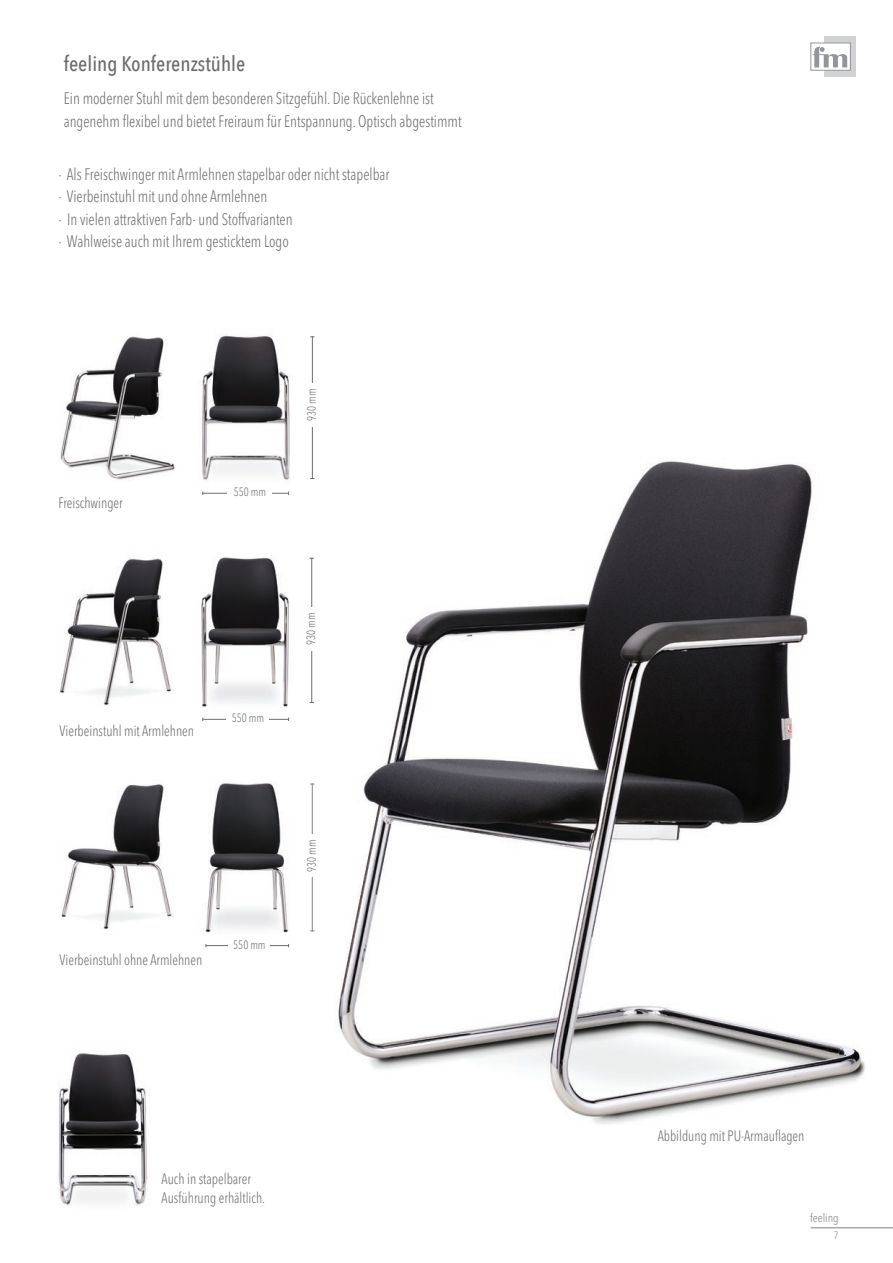
<style>
.page{position:relative;width:893px;height:1263px;background:#fff}
.page>*{position:absolute;margin:0;border:0;box-sizing:border-box;transform-origin:0 0}
.t1{font:500 21px "Avenir Next Condensed";color:#6c6d70}
.t2{font:300 condensed 16.5px "Avenir Next LT Pro";color:#6c6d70;scale:.91 1}
.t3{font:300 condensed 15px "Avenir Next LT Pro";color:#6c6d70;scale:.91 1}
.t4{font:300 condensed 12px "Avenir Next LT Pro";color:#6c6d70;scale:.91 1}
.t5{font:300 condensed 12px "Avenir Next LT Pro";color:#808285}
.t6{font:300 condensed 10.5px "Avenir Next LT Pro";color:#808285}
</style>
<div class="page">
<img style="left:313px;top:461px;width:552px;height:663px">
<img style="left:58px;top:1052px;width:89px;height:154px">
<img style="left:201px;top:557px;width:88px;height:150px">
<img style="left:60px;top:558px;width:112px;height:147px">
<img style="left:202px;top:335px;width:88px;height:146px">
<img style="left:60px;top:336px;width:115px;height:144px">
<hr style="left:203px;top:493px;width:86px;height:1px;background:#6c6d70">
<img style="left:205px;top:782px;width:84px;height:151px">
<img style="left:61px;top:784px;width:111px;height:146px">
<div style="left:227px;top:487px;width:45px;height:16px;background:#fff"></div>
<hr style="left:312px;top:337px;width:1px;height:142px;background:#6c6d70">
<div style="left:307px;top:383px;width:15px;height:43px;background:#fff"></div>
<div style="left:302px;top:603px;width:27px;height:57px;background:#fff"></div>
<div style="left:302px;top:827px;width:27px;height:57px;background:#fff"></div>
<hr style="left:203px;top:719px;width:86px;height:1px;background:#6c6d70">
<div style="left:227px;top:713px;width:42px;height:16px;background:#fff"></div>
<hr style="left:311px;top:558px;width:1px;height:144px;background:#6c6d70">
<div style="left:306px;top:607px;width:15px;height:43px;background:#fff"></div>
<hr style="left:206px;top:945px;width:83px;height:1px;background:#6c6d70">
<div style="left:228px;top:940px;width:42px;height:16px;background:#fff"></div>
<hr style="left:312px;top:784px;width:1px;height:147px;background:#808285">
<div style="left:307px;top:834px;width:15px;height:42px;background:#fff"></div>
<hr style="left:811px;top:1227px;width:82px;height:1px;background:#808285">
<div style="left:824px;top:36px;width:32px;height:41px;background:#d1d2d4"></div>
<svg style="left:810px;top:43px;width:41px;height:28px"></svg>
<svg style="left:813px;top:47px;width:34px;height:20px"></svg>
<p class="t1" style="left:64px;top:51px;width:183px">feeling Konferenzstühle</p>
<p class="t2" style="left:64px;top:88px;width:408px">Ein moderner Stuhl mit dem besonderen Sitzgefühl. Die Rückenlehne ist</p>
<p class="t2" style="left:64px;top:111px;width:439px">angenehm flexibel und bietet Freiraum für Entspannung. Optisch abgestimmt</p>
<p class="t2" style="left:58px;top:164px;width:365px">· Als Freischwinger mit Armlehnen stapelbar oder nicht stapelbar</p>
<p class="t2" style="left:58px;top:186px;width:231px">· Vierbeinstuhl mit und ohne Armlehnen</p>
<p class="t2" style="left:58px;top:209px;width:259px">· In vielen attraktiven Farb- und Stoffvarianten</p>
<p class="t2" style="left:58px;top:231px;width:255px">· Wahlweise auch mit Ihrem gesticktem Logo</p>
<p class="t3" style="left:58px;top:494px;width:72px">Freischwinger</p>
<p class="t4" style="left:234px;top:485px;width:37px">550 mm</p>
<p class="t3" style="left:60px;top:722px;width:149px">Vierbeinstuhl mit Armlehnen</p>
<p class="t4" style="left:232px;top:711px;width:37px">550 mm</p>
<p class="t3" style="left:60px;top:950px;width:158px">Vierbeinstuhl ohne Armlehnen</p>
<p class="t4" style="left:233px;top:938px;width:37px">550 mm</p>
<p class="t4" style="left:305px;top:421px;width:37px;rotate:-90deg">930 mm</p>
<p class="t4" style="left:304px;top:645px;width:37px;rotate:-90deg">930 mm</p>
<p class="t4" style="left:304px;top:871px;width:37px;rotate:-90deg">930 mm</p>
<p class="t3" style="left:162px;top:1169px;width:100px">Auch in stapelbarer</p>
<p class="t3" style="left:162px;top:1189px;width:115px">Ausführung erhältlich.</p>
<p class="t3" style="left:658px;top:1127px;width:163px">Abbildung mit PU-Armauflagen</p>
<p class="t5" style="left:810px;top:1211px;width:30px">feeling</p>
<p class="t6" style="left:834px;top:1229px;width:6px">7</p>
</div>
